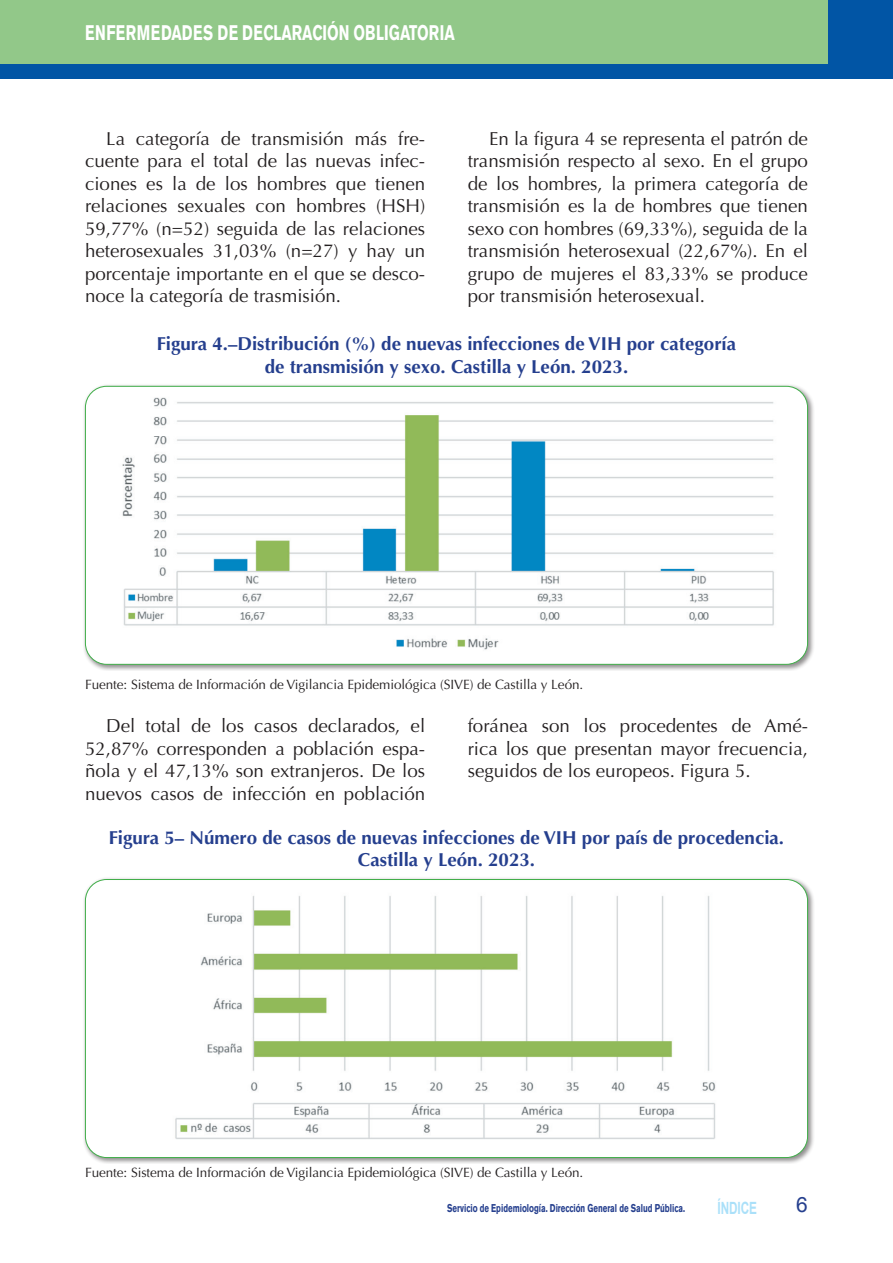
<style>
.page{position:relative;width:893px;height:1263px;background:#fff}
.page>*{position:absolute;margin:0;border:0;box-sizing:border-box;transform-origin:0 0}
.t1{font:700 21px "Akzidenz Grotesk BE";color:#fff;scale:.7 1}
.t2{font:21px "Arial";color:#253f8e}
.t3{font:18.75px/22.5px "Optima";color:#231f20;text-align:justify}
.t4{font:700 18.75px/22.5px "Optima";color:#253f8e;text-align:center}
.t5{font:700 16.8px "Arial";letter-spacing:-.01em;color:#aae0f9;scale:.7 1}
.t6{font:13.5px "Optima";letter-spacing:-.005em;color:#231f20}
.t7{font:700 11.25px "Akzidenz Grotesk BE";color:#253f8e;scale:.7 1}
</style>
<div class="page">
<div style="left:0;top:0;width:893px;height:79px;background:#0155a5"></div>
<div style="left:0;top:0;width:828px;height:64px;background:#92c889"></div>
<div style="left:82px;top:383px;width:733px;height:288px;background:#231f20;opacity:.5"></div>
<div style="left:85px;top:386px;width:722px;height:278px;background:#fff;border-radius:21px"></div>
<img style="left:122px;top:397px;width:652px;height:253px">
<div style="left:82px;top:876px;width:733px;height:288px;background:#231f20;opacity:.5"></div>
<div style="left:85px;top:879px;width:722px;height:278px;background:#fff;border-radius:21px"></div>
<img style="left:175px;top:896px;width:541px;height:243px">
<p class="t1" style="left:85px;top:20px;width:530px">ENFERMEDADES DE DECLARACIÓN OBLIGATORIA</p>
<p class="t3" style="left:85px;top:127px;width:342px;text-indent:21px">La categoría de transmisión más fre&shy;cuente para el total de las nuevas infec&shy;ciones es la de los hombres que tienen relaciones sexuales con hombres (HSH)<br>59,77% (n=52) seguida de las relaciones heterosexuales 31,03% (n=27) y hay un porcentaje importante en el que se desco&shy;noce la categoría de trasmisión.</p>
<p class="t3" style="left:468px;top:127px;width:342px;text-indent:21px">En la figura 4 se representa el patrón de transmisión respecto al sexo. En el grupo de los hombres, la primera categoría de transmisión es la de hombres que tienen sexo con hombres (69,33%), seguida de la transmisión heterosexual (22,67%). En el grupo de mujeres el 83,33% se produce por transmisión heterosexual.</p>
<p class="t4" style="left:157px;top:333px;width:581px">Figura 4.–Distribución (%) de nuevas infecciones de VIH por categoría de transmisión y sexo. Castilla y León. 2023.</p>
<p class="t6" style="left:85px;top:676px;width:500px">Fuente: Sistema de Información de Vigilancia Epidemiológica (SIVE) de Castilla y León.</p>
<p class="t3" style="left:85px;top:715px;width:342px;text-indent:21px">Del total de los casos declarados, el 52,87% corresponden a población espa&shy;ñola y el 47,13% son extranjeros. De los nuevos casos de infección en población</p>
<p class="t3" style="left:468px;top:715px;width:342px">foránea son los procedentes de Amé&shy;rica los que presentan mayor frecuencia, seguidos de los europeos. Figura 5.</p>
<p class="t4" style="left:109px;top:826px;width:677px">Figura 5– Número de casos de nuevas infecciones de VIH por país de procedencia.<br>Castilla y León. 2023.</p>
<p class="t6" style="left:85px;top:1165px;width:500px">Fuente: Sistema de Información de Vigilancia Epidemiológica (SIVE) de Castilla y León.</p>
<p class="t7" style="left:447px;top:1201px;width:341px">Servicio de Epidemiología. Dirección General de Salud Pública.</p>
<p class="t5" style="left:718px;top:1196px;width:58px">ÍNDICE</p>
<p class="t2" style="left:796px;top:1191px;width:13px">6</p>
</div>
